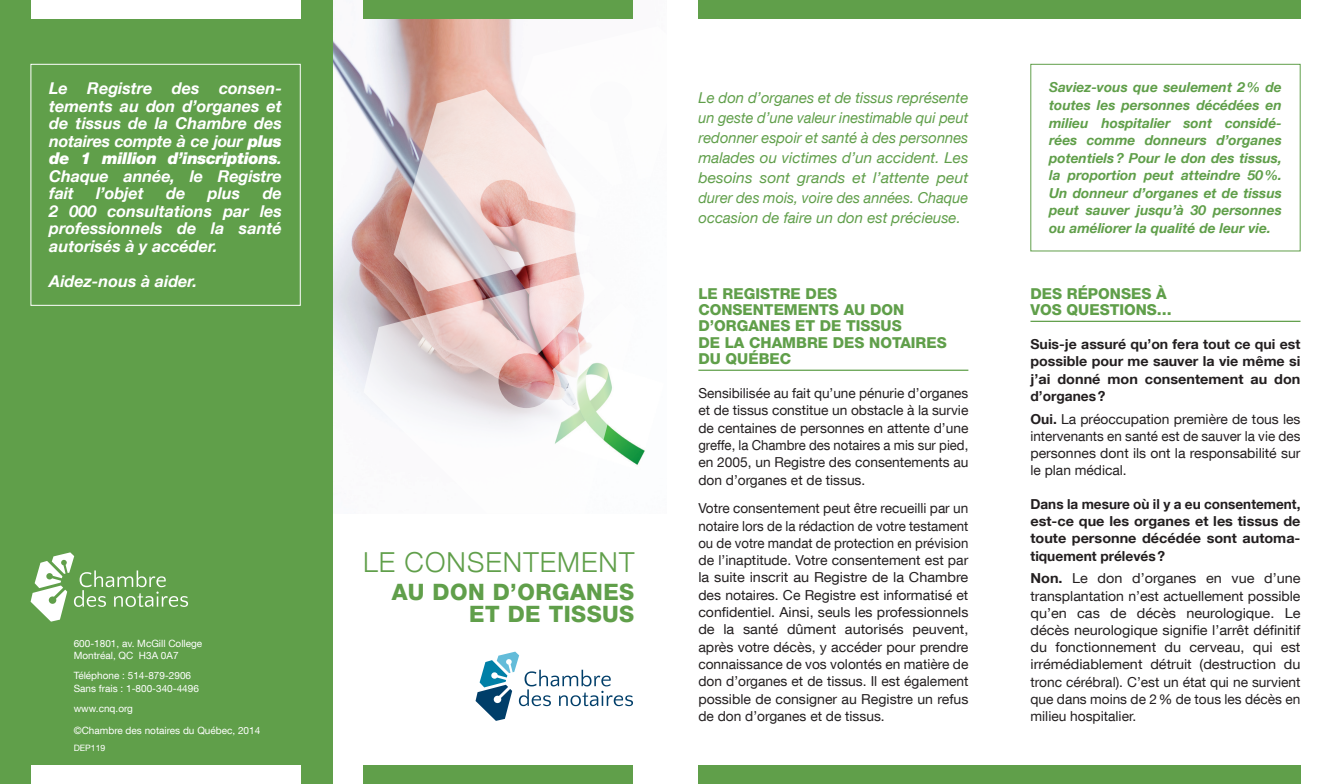
<style>
.page{position:relative;width:1332px;height:784px;background:#fff}
.page>*{position:absolute;margin:0;border:0;box-sizing:border-box;transform-origin:0 0}
.t1{font:300 27.5px "Helvetica Neue LT Com";letter-spacing:.04em;color:#609f4a}
.t2{font:800 22.5px/22.5px "Helvetica Neue LT Com";letter-spacing:.02em;color:#609f4a;text-align:right}
.t3{font:italic 700 16.25px/17.5px "Helvetica Neue LT Com";color:#fff;text-align:justify}
.t4{font:italic 15px/20px "Helvetica Neue LT Com";color:#609f4a;text-align:justify}
.t5{font:800 15px/16.4px "Helvetica Neue LT Com";color:#609f4a}
.t6{font:13.75px/17.2px "Helvetica Neue LT Com";color:#231f20;text-align:justify}
.t7{font:13.75px/17.1px "Helvetica Neue LT Com";color:#231f20;text-align:justify;scale:1.05 1}
.t8{font:italic 700 13.75px/17.5px "Helvetica Neue LT Com";color:#609f4a;text-align:justify}
.t9{font:700 13.75px/17.1px "Helvetica Neue LT Com";color:#231f20;text-align:justify}
.t10{font:10px/12.5px "Helvetica Neue LT Com";color:#fff}
.t11{font:8.75px "Helvetica Neue LT Com";color:#fff}
.s1{font-weight:900}
.s2{font-weight:700}
</style>
<div class="page">
<img style="left:332px;top:0;width:313px;height:513px">
<div style="left:698px;top:0;width:602px;height:18px;background:#609f4a"></div>
<div style="left:698px;top:765px;width:602px;height:18px;background:#609f4a"></div>
<div style="left:363px;top:765px;width:270px;height:18px;background:#609f4a"></div>
<div style="left:0;top:0;width:332px;height:783px;background:#609f4a"></div>
<div style="left:31px;top:765px;width:270px;height:18px;background:#fff"></div>
<div style="left:31px;top:0;width:270px;height:18px;background:#fff"></div>
<hr style="left:698px;top:369px;width:270px;height:1px;background:#609f4a">
<hr style="left:1031px;top:320px;width:270px;height:2px;background:#609f4a">
<div style="left:1031px;top:64px;width:270px;height:187px;border:1px solid #609f4a"></div>
<div style="left:363px;top:0;width:270px;height:18px;background:#609f4a"></div>
<svg style="left:31px;top:552px;width:157px;height:69px"></svg>
<svg style="left:476px;top:651px;width:157px;height:69px"></svg>
<div style="left:31px;top:64px;width:270px;height:241px;border:1px solid #fff"></div>
<svg style="left:364px;top:272px;width:272px;height:241px"></svg>
<svg style="left:394px;top:26px;width:251px;height:265px"></svg>
<p class="t3" style="left:49px;top:79px;width:234px">Le Registre des consen&shy;tements au don d’organes et de tissus de la Chambre des notaires compte à ce jour <span class="s1">plus de 1 million d’inscriptions</span>.<br>Chaque année, le Registre fait</p>
<p class="t3" style="left:49px;top:184px;width:234px;text-indent:213px">de 2 000 consultations par les professionnels de la santé autorisés à y accéder.</p>
<p class="t3" style="left:49px;top:272px;width:150px">Aidez-nous à aider.</p>
<p class="t3" style="left:96px;top:184px;width:49px">l’objet</p>
<p class="t3" style="left:166px;top:184px;width:21px">de</p>
<p class="t3" style="left:208px;top:184px;width:34px">plus</p>
<p class="t10" style="left:74px;top:636px;width:130px">600-1801, av. McGill College<br>Montréal, QC H3A 0A7</p>
<p class="t10" style="left:74px;top:668px;width:127px">Téléphone : 514-879-2906<br>Sans frais : 1-800-340-4496</p>
<p class="t10" style="left:74px;top:701px;width:61px">www.cnq.org</p>
<p class="t10" style="left:74px;top:723px;width:188px">©Chambre des notaires du Québec, 2014</p>
<p class="t11" style="left:74px;top:741px;width:33px">DEP119</p>
<h1 class="t1" style="left:363px;top:545px;width:273px">LE CONSENTEMENT</h1>
<h2 class="t2" style="left:392px;top:580px;width:244px">AU DON D’ORGANES<br>ET DE TISSUS</h2>
<p class="t4" style="left:698px;top:87px;width:272px">Le don d’organes et de tissus représente un geste d’une valeur inestimable qui peut redonner espoir et santé à des personnes malades ou victimes d’un accident. Les besoins sont grands et l’attente peut durer des mois, voire des années. Chaque occasion de faire un don est précieuse.</p>
<p class="t8" style="left:1049px;top:78px;width:234px">Saviez-vous que seulement 2% de toutes les personnes décédées en milieu hospitalier sont considé&shy;rées comme donneurs d’organes potentiels? Pour le don des tissus, la proportion peut atteindre 50%.<br>Un donneur d’organes et de tissus peut sauver jusqu’à 30 personnes ou améliorer la qualité de leur vie.</p>
<p class="t5" style="left:698px;top:285px;width:250px">LE REGISTRE DES<br>CONSENTEMENTS AU DON<br>D’ORGANES ET DE TISSUS<br>DE LA CHAMBRE DES NOTAIRES<br>DU QUÉBEC</p>
<p class="t6" style="left:698px;top:384px;width:272px">Sensibilisée au fait qu’une pénurie d’organes et de tissus constitue un obstacle à la survie de centaines de personnes en attente d’une greffe, la Chambre des notaires a mis sur pied, en 2005, un Registre des consentements au don d’organes et de tissus.</p>
<p class="t6" style="left:698px;top:499px;width:272px">Votre consentement peut être recueilli par un notaire lors de la rédaction de votre testament ou de votre mandat de protection en prévision de l’inaptitude. Votre consentement est par la suite inscrit au Registre de la Chambre des notaires. Ce Registre est informatisé et confidentiel. Ainsi, seuls les professionnels de la santé dûment autorisés peuvent, après votre décès, y accéder pour prendre connaissance de vos volontés en matière de don d’organes et de tissus. Il est également possible de consigner au Registre un refus de don d’organes et de tissus.</p>
<p class="t5" style="left:1031px;top:285px;width:143px">DES RÉPONSES À<br>VOS QUESTIONS…</p>
<p class="t9" style="left:1031px;top:335px;width:272px">Suis-je assuré qu’on fera tout ce qui est possible pour me sauver la vie même si j’ai donné mon consentement au don d’organes?</p>
<p class="t6" style="left:1031px;top:409px;width:272px"><span class="s2">Oui.</span> La préoccupation première de tous les intervenants en santé est de sauver la vie des personnes dont ils ont la responsabilité sur le plan médical.</p>
<p class="t9" style="left:1031px;top:495px;width:272px">Dans la mesure où il y a eu consentement, est-ce que les organes et les tissus de toute personne décédée sont automa&shy;tiquement prélevés?</p>
<p class="t7" style="left:1031px;top:569px;width:259px"><span class="s2">Non.</span> Le don d’organes en vue d’une transplantation n’est actuellement possible qu’en cas de décès neurologique. Le décès neurologique signifie l’arrêt définitif du fonctionnement du cerveau, qui est irrémédiablement détruit (destruction du tronc cérébral). C’est un état qui ne survient que dans moins de 2% de tous les décès en milieu hospitalier.</p>
</div>
